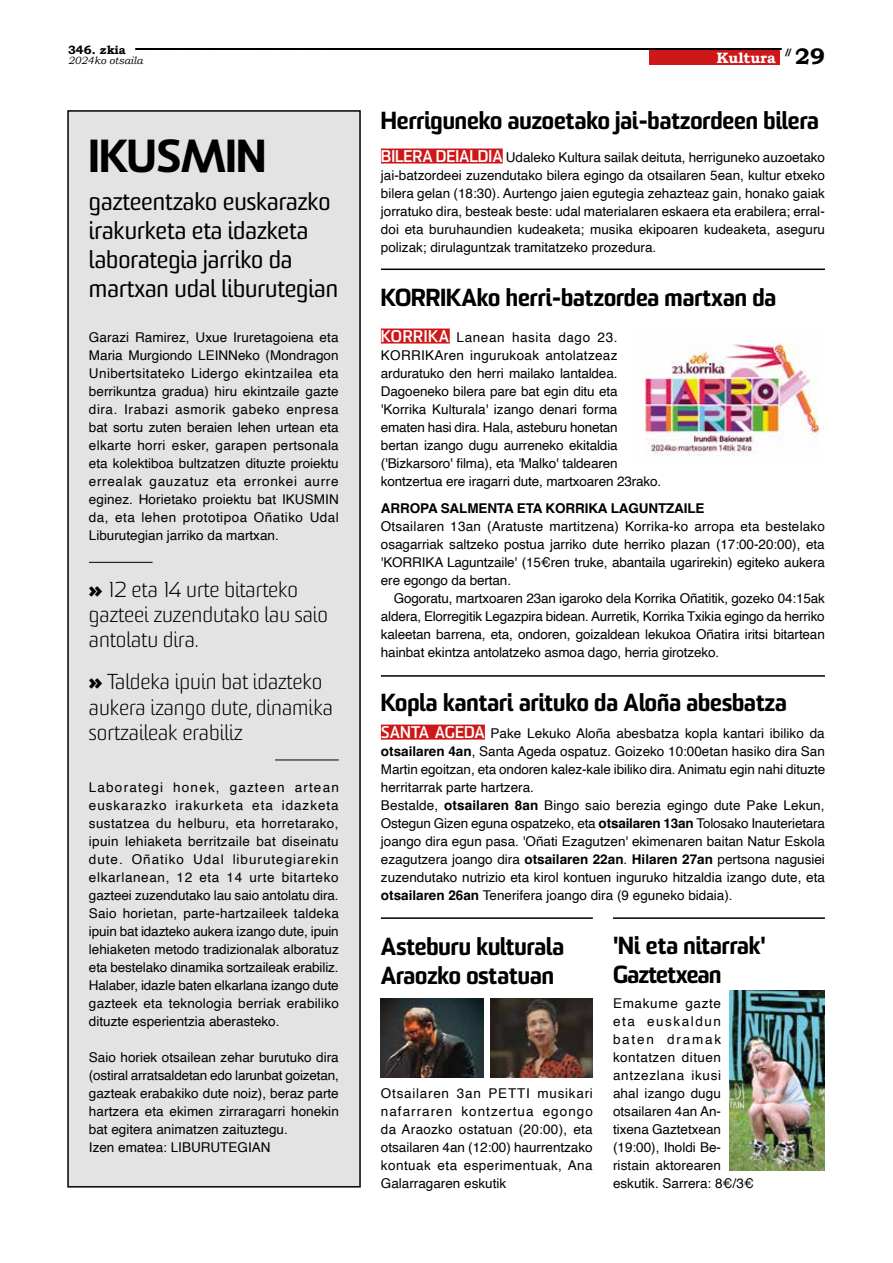
<style>
.page{position:relative;width:893px;height:1263px;background:#fff}
.page>*{position:absolute;margin:0;border:0;box-sizing:border-box;transform-origin:0 0}
.t1{font:900 45px "Sommet";color:#000}
.t2{font:900 24px/28.8px "Sommet";color:#000}
.t3{font:24px/28.8px "Sommet";color:#000}
.t4{font:900 24px/28.8px "Sommet";letter-spacing:-.02em;color:#000}
.t5{font:700 22.5px "Bookman Old Style";color:#000}
.t6{font:300 21px/25.2px "Sommet";color:#000}
.t7{font:700 15px "Bookman Old Style";color:#fff}
.t8{font:13.5px/18px "Helvetica";color:#000;text-align:justify}
.t9{font:700 13.5px "Helvetica";letter-spacing:-.01em;color:#000}
.t10{font:700 12px "Bookman Old Style";color:#000}
.t11{font:italic 10.5px "Bookman Old Style";color:#000}
.t12{font:700 9px "Bookman Old Style";color:#000}
.s1{font-weight:800}
.s2{font-family:"Sommet";font-weight:700;font-size:16.5px;color:#fff}
.s3{font-weight:700}
</style>
<div class="page">
<svg style="left:135px;top:48px;width:647px;height:2px"></svg>
<div style="left:650px;top:49px;width:130px;height:15px;background:#cd1719"></div>
<div style="left:381px;top:725px;width:104px;height:15px;background:#cd1719"></div>
<div style="left:381px;top:329px;width:69px;height:15px;background:#cd1719"></div>
<div style="left:68px;top:111px;width:292px;height:1076px;background:#e3e3e3"></div>
<div style="left:67px;top:110px;width:294px;height:1077px;border:2px solid #000"></div>
<img style="left:644px;top:343px;width:176px;height:113px">
<img style="left:381px;top:998px;width:102px;height:80px">
<img style="left:730px;top:990px;width:95px;height:180px">
<img style="left:491px;top:998px;width:102px;height:80px">
<hr style="left:381px;top:269px;width:444px;height:1px;background:#000">
<hr style="left:381px;top:675px;width:444px;height:2px;background:#000">
<hr style="left:89px;top:562px;width:64px;height:1px;background:#000">
<hr style="left:275px;top:760px;width:64px;height:1px;background:#000">
<hr style="left:381px;top:917px;width:212px;height:2px;background:#000">
<hr style="left:613px;top:917px;width:212px;height:2px;background:#000">
<div style="left:381px;top:149px;width:122px;height:15px;background:#cd1719"></div>
<p class="t10" style="left:68px;top:41px;width:59px">346. zkia</p>
<p class="t11" style="left:68px;top:53px;width:76px">2024ko otsaila</p>
<h1 class="t1" style="left:89px;top:127px;width:179px">IKUSMIN</h1>
<h2 class="t3" style="left:89px;top:189px;width:251px">gazteentzako euskarazko irakurketa eta idazketa laborategia jarriko da martxan udal liburutegian</h2>
<p class="t8" style="left:89px;top:329px;width:251px">Garazi Ramirez, Uxue Iruretagoiena eta Maria Murgiondo LEINNeko (Mondragon Unibertsitateko Lidergo ekintzailea eta berrikuntza gradua) hiru ekintzaile gazte dira. Irabazi asmorik gabeko enpresa bat sortu zuten beraien lehen urtean eta elkarte horri esker, garapen pertsonala eta kolektiboa bultzatzen dituzte proiektu errealak gauzatuz eta erronkei aurre eginez. Horietako proiektu bat IKUSMIN da, eta lehen prototipoa Oñatiko Udal Liburutegian jarriko da martxan.</p>
<h3 class="t6" style="left:89px;top:577px;width:241px"><span class="s1">»</span> 12 eta 14 urte bitarteko gazteei zuzendutako lau saio antolatu dira.</h3>
<h3 class="t6" style="left:89px;top:670px;width:245px"><span class="s1">»</span> Taldeka ipuin bat idazteko aukera izango dute, dinamika sortzaileak erabiliz</h3>
<p class="t8" style="left:89px;top:779px;width:251px">Laborategi honek, gazteen artean euskarazko irakurketa eta idazketa sustatzea du helburu, eta horretarako, ipuin lehiaketa berritzaile bat diseinatu dute. Oñatiko Udal liburutegiarekin elkarlanean, 12 eta 14 urte bitarteko gazteei zuzendutako lau saio antolatu dira.<br>Saio horietan, parte-hartzaileek taldeka ipuin bat idazteko aukera izango dute, ipuin lehiaketen metodo tradizionalak alboratuz eta bestelako dinamika sortzaileak erabiliz.<br>Halaber, idazle baten elkarlana izango dute gazteek eta teknologia berriak erabiliko dituzte esperientzia aberasteko.</p>
<p class="t8" style="left:89px;top:1049px;width:251px;text-align:left">Saio horiek otsailean zehar burutuko dira (ostiral arratsaldetan edo larunbat goizetan, gazteak erabakiko dute noiz), beraz parte hartzera eta ekimen zirraragarri honekin bat egitera animatzen zaituztegu.<br>Izen ematea: LIBURUTEGIAN</p>
<p class="t7" style="left:716px;top:47px;width:61px">Kultura</p>
<p class="t12" style="left:784px;top:45px;width:10px">//</p>
<h3 class="t5" style="left:795px;top:40px;width:31px">29</h3>
<h2 class="t2" style="left:381px;top:108px;width:439px">Herriguneko auzoetako jai-batzordeen bilera</h2>
<p class="t8" style="left:381px;top:149px;width:446px"><span class="s2">BILERA DEIALDIA</span> Udaleko Kultura sailak deituta, herriguneko auzoetako jai-batzordeei zuzendutako bilera egingo da otsailaren 5ean, kultur etxeko bilera gelan (18:30). Aurtengo jaien egutegia zehazteaz gain, honako gaiak jorratuko dira, besteak beste: udal materialaren eskaera eta erabilera; erral&shy;doi eta buruhaundien kudeaketa; musika ekipoaren kudeaketa, aseguru polizak; dirulaguntzak tramitatzeko prozedura.</p>
<h2 class="t2" style="left:381px;top:285px;width:397px">KORRIKAko herri-batzordea martxan da</h2>
<p class="t8" style="left:381px;top:329px;width:282px;text-align:left"><span class="s2">KORRIKA</span> Lanean hasita dago 23.<br>KORRIKAren ingurukoak antolatzeaz arduratuko den herri mailako lantaldea.<br>Dagoeneko bilera pare bat egin ditu eta 'Korrika Kulturala' izango denari forma ematen hasi dira. Hala, asteburu honetan<br>bertan izango dugu aurreneko ekitaldia ('Bizkarsoro' filma), eta 'Malko' taldearen kontzertua ere iragarri dute, martxoaren 23rako.</p>
<p class="t9" style="left:381px;top:499px;width:325px">ARROPA SALMENTA ETA KORRIKA LAGUNTZAILE</p>
<p class="t8" style="left:381px;top:517px;width:446px">Otsailaren 13an (Aratuste martitzena) Korrika-ko arropa eta bestelako osagarriak saltzeko postua jarriko dute herriko plazan (17:00-20:00), eta 'KORRIKA Laguntzaile' (15€ren truke, abantaila ugarirekin) egiteko aukera ere egongo da bertan.</p>
<p class="t8" style="left:381px;top:589px;width:445px;text-indent:13px">Gogoratu, martxoaren 23an igaroko dela Korrika Oñatitik, gozeko 04:15ak aldera, Elorregitik Legazpira bidean. Aurretik, Korrika Txikia egingo da herriko kaleetan barrena, eta, ondoren, goizaldean lekukoa Oñatira iritsi bitartean hainbat ekintza antolatzeko asmoa dago, herria girotzeko.</p>
<h2 class="t2" style="left:381px;top:690px;width:407px">Kopla kantari arituko da Aloña abesbatza</h2>
<p class="t8" style="left:381px;top:725px;width:446px;text-align:left"><span class="s2">SANTA AGEDA</span> Pake Lekuko Aloña abesbatza kopla kantari ibiliko da <span class="s3">otsailaren 4an</span>, Santa Ageda ospatuz. Goizeko 10:00etan hasiko dira San Martin egoitzan, eta ondoren kalez-kale ibiliko dira. Animatu egin nahi dituzte herritarrak parte hartzera.<br>Bestalde, <span class="s3">otsailaren 8an</span> Bingo saio berezia egingo dute Pake Lekun, Ostegun Gizen eguna ospatzeko, eta <span class="s3">otsailaren 13an</span> Tolosako Inauterietara joango dira egun pasa. 'Oñati Ezagutzen' ekimenaren baitan Natur Eskola ezagutzera joango dira <span class="s3">otsailaren 22an</span>. <span class="s3">Hilaren 27an</span> pertsona nagusiei zuzendutako nutrizio eta kirol kontuen inguruko hitzaldia izango dute, eta <span class="s3">otsailaren 26an</span> Tenerifera joango dira (9 eguneko bidaia).</p>
<h2 class="t2" style="left:381px;top:934px;width:185px">Asteburu kulturala<br>Araozko ostatuan</h2>
<h2 class="t4" style="left:613px;top:933px;width:154px">'Ni eta nitarrak'<br>Gaztetxean</h2>
<p class="t8" style="left:381px;top:1085px;width:213px">Otsailaren 3an PETTI musikari nafarraren kontzertua egongo da Araozko ostatuan (20:00), eta otsailaren 4an (12:00) haurrentzako kontuak eta esperimentuak, Ana Galarragaren eskutik</p>
<p class="t8" style="left:613px;top:995px;width:142px;text-align:left">Emakume gazte<br>eta euskaldun baten dramak kontatzen dituen antzezlana ikusi<br>ahal izango dugu otsailaren 4an An&shy;tixena Gaztetxean (19:00), Iholdi Be&shy;ristain aktorearen eskutik. Sarrera: 8€/3€</p>
</div>
